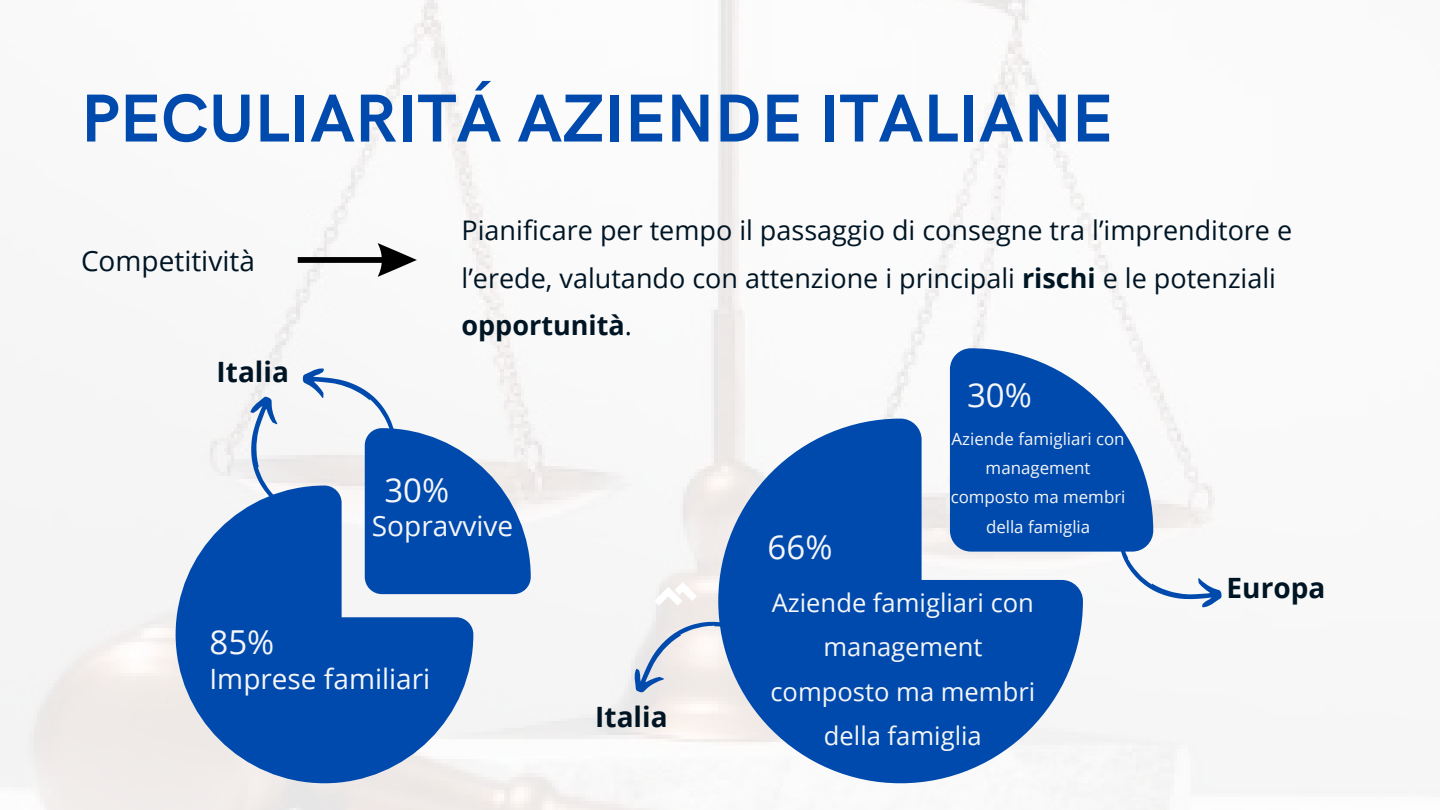
<style>
.page{position:relative;width:1440px;height:810px;background:#fff}
.page>*{position:absolute;margin:0;border:0;box-sizing:border-box;transform-origin:0 0}
.t1{font:700 68px "HK Grotesk";color:#004aad}
.t2{font:33px "Open Sans";color:#f5f6f8}
.t3{font:28px "Open Sans";color:#f5f6f8}
.t4{font:700 28px "Open Sans";color:#001524}
.t5{font:28px "Open Sans";color:#001524}
.t6{font:27px/47.2px "Open Sans";color:#001524}
.t7{font:25.6px/44.5px "Open Sans";color:#f5f6f8;text-align:center}
.t8{font:16.9px/29.4px "Open Sans";color:#f5f6f8;text-align:center}
.s1{font-weight:700}
</style>
<div class="page">
<img style="left:0;top:0;width:1215px;height:810px">
<svg style="left:298px;top:243px;width:119px;height:34px"></svg>
<svg style="left:176px;top:486px;width:297px;height:297px;fill:#004aad"></svg>
<svg style="left:365px;top:428px;width:166px;height:166px;background:#2b68b9"></svg>
<svg style="left:718px;top:419px;width:365px;height:364px;fill:#004aad"></svg>
<svg style="left:950px;top:348px;width:203px;height:204px;fill:#004aad"></svg>
<svg style="left:1110px;top:546px;width:112px;height:70px"></svg>
<svg style="left:623px;top:582px;width:105px;height:118px"></svg>
<svg style="left:297px;top:358px;width:113px;height:84px"></svg>
<svg style="left:246px;top:395px;width:40px;height:114px"></svg>
<p class="t1" style="left:81px;top:80px;width:1034px">PECULIARITÁ AZIENDE ITALIANE</p>
<h1 class="t5" style="left:81px;top:241px;width:175px">Competitività</h1>
<h4 class="t6" style="left:462px;top:206px;width:832px">Pianificare per tempo il passaggio di consegne tra l’imprenditore e l’erede, valutando con attenzione i principali <span class="s1">rischi</span> e le potenziali <span class="s1">opportunità</span>.</h4>
<p class="t4" style="left:217px;top:352px;width:74px">Italia</p>
<p class="t2" style="left:384px;top:466px;width:66px">30%</p>
<h2 class="t3" style="left:372px;top:506px;width:143px">Sopravvive</h2>
<h4 class="t2" style="left:209px;top:619px;width:66px">85%</h4>
<p class="t3" style="left:209px;top:659px;width:222px">Imprese familiari</p>
<p class="t4" style="left:595px;top:697px;width:74px">Italia</p>
<h4 class="t2" style="left:967px;top:372px;width:66px">30%</h4>
<h3 class="t8" style="left:951px;top:423px;width:176px">Aziende famigliari con management composto ma membri della famiglia</h3>
<h2 class="t2" style="left:768px;top:523px;width:66px">66%</h2>
<p class="t7" style="left:771px;top:580px;width:266px">Aziende famigliari con management composto ma membri della famiglia</p>
<p class="t4" style="left:1227px;top:568px;width:100px">Europa</p>
</div>
